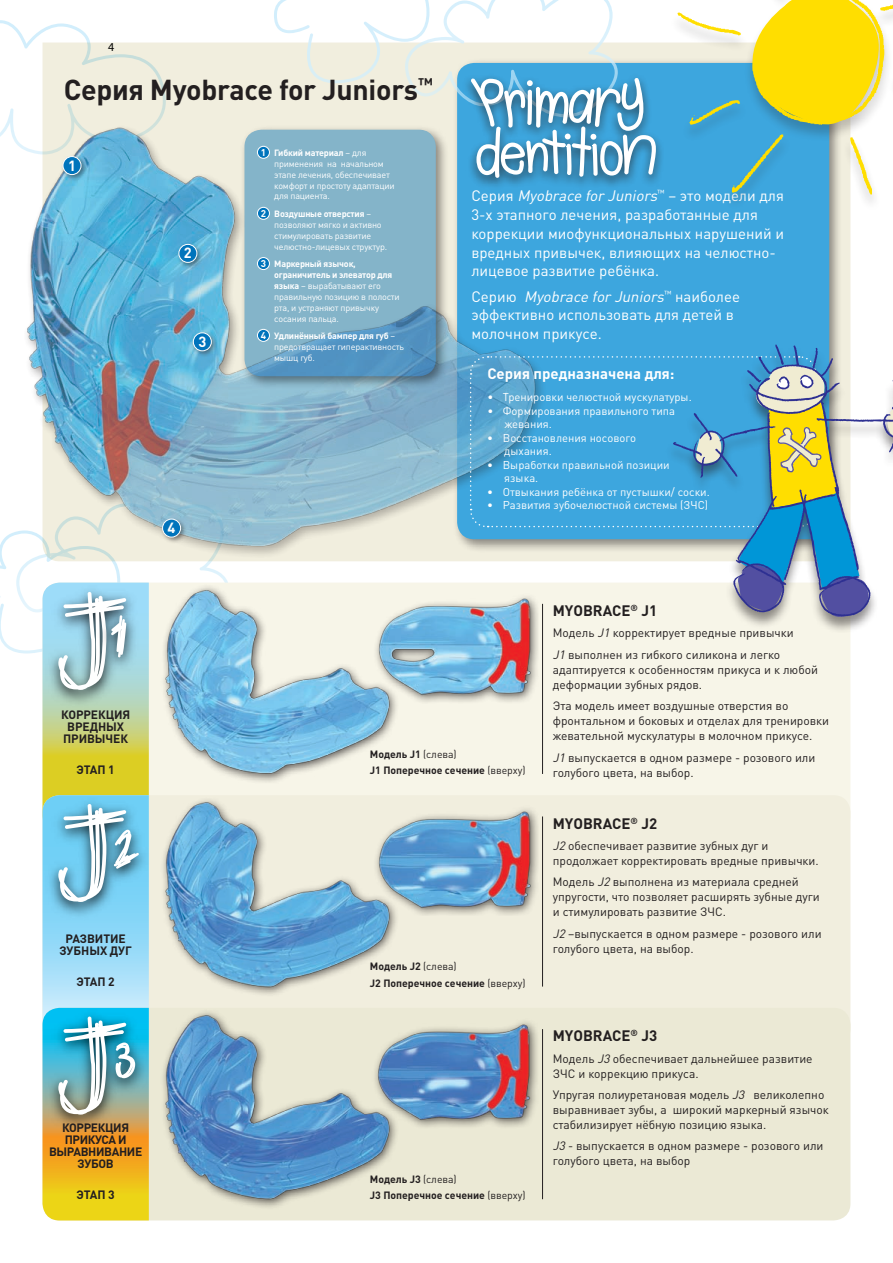
<style>
.page{position:relative;width:893px;height:1263px;background:#fff}
.page>*{position:absolute;margin:0;border:0;box-sizing:border-box;transform-origin:0 0}
.t1{font:700 28.5px "DIN Cyr";letter-spacing:-.01em;color:#231f20}
.t2{font:15px/18.8px "DIN Cyr";color:#fff}
.t3{font:700 15px "DIN Cyr";color:#231f20}
.t4{font:700 15px "DIN Cyr";color:#fff}
.t5{font:700 14.7px "DIN Cyr";color:#fff}
.t6{font:12px/15px "DIN Cyr";color:#231f20}
.t7{font:700 12px/12px "DIN Cyr";letter-spacing:-.025em;color:#231f20;text-align:center}
.t8{font:700 12px/12px "DIN Cyr";letter-spacing:-.005em;color:#231f20;text-align:center}
.t9{font:12px "Myriad Pro";color:#000}
.t10{font:11.25px/13.5px "DIN Cyr";color:#fff}
.t11{font:700 10.5px/16.2px "DIN Cyr";letter-spacing:-.005em;color:#231f20}
.t12{font:9px/10.8px "DIN Cyr";letter-spacing:-.02em;color:#fff}
.s1{font-weight:700;font-size:9.75px}
.s2{font-weight:700}
.s3{font-style:italic}
.s4{font-weight:400}
</style>
<div class="page">
<svg style="left:0;top:20px;width:166px;height:120px"></svg>
<div style="left:43px;top:583px;width:807px;height:250px;background:#f7f5e8;border-radius:17px"></div>
<div style="left:372px;top:592px;width:167px;height:111px;background:#231f20;opacity:.75"></div>
<img style="left:398px;top:592px;width:133px;height:111px">
<hr style="left:542px;top:604px;width:1px;height:170px;background:#231f20">
<div style="left:43px;top:795px;width:807px;height:250px;background:#f1eede;border-radius:17px"></div>
<div style="left:372px;top:804px;width:167px;height:112px;background:#231f20;opacity:.75"></div>
<img style="left:398px;top:804px;width:133px;height:112px">
<hr style="left:542px;top:816px;width:1px;height:170px;background:#231f20">
<svg style="left:42px;top:43px;width:808px;height:300px;background:#eceadb"></svg>
<div style="left:457px;top:63px;width:372px;height:476px;background:#3da6de;border-radius:17px"></div>
<img style="left:14px;top:116px;width:455px;height:446px">
<div style="left:43px;top:1008px;width:807px;height:212px;background:#ebe9d5;border-radius:17px"></div>
<div style="left:371px;top:1017px;width:168px;height:112px;background:#231f20;opacity:.75"></div>
<img style="left:398px;top:1017px;width:133px;height:112px">
<hr style="left:542px;top:1029px;width:1px;height:170px;background:#231f20">
<img style="left:229px;top:592px;width:168px;height:190px">
<div style="left:159px;top:795px;width:239px;height:202px;background:#231f20;opacity:.75"></div>
<div style="left:159px;top:1008px;width:239px;height:201px;background:#231f20;opacity:.75"></div>
<div style="left:668px;top:0;width:225px;height:210px;background:#231f20;opacity:.25"></div>
<svg style="left:677px;top:0;width:216px;height:194px"></svg>
<div style="left:663px;top:343px;width:230px;height:290px;background:#231f20;opacity:.5"></div>
<svg style="left:469px;top:344px;width:424px;height:279px"></svg>
<div style="left:461px;top:73px;width:203px;height:116px;background:#231f20;opacity:.75"></div>
<svg style="left:274px;top:0;width:382px;height:178px"></svg>
<div style="left:239px;top:124px;width:210px;height:265px;background:#231f20;opacity:.5"></div>
<svg style="left:244px;top:130px;width:192px;height:246px;background:#7caec7"></svg>
<div style="left:257px;top:146px;width:12px;height:12px;background:#0074bc;border-radius:50%"></div>
<div style="left:257px;top:146px;width:13px;height:12px;border:1px solid #fff;border-radius:50%"></div>
<div style="left:257px;top:207px;width:12px;height:12px;background:#0074bc;border-radius:50%"></div>
<div style="left:257px;top:207px;width:13px;height:12px;border:1px solid #fff;border-radius:50%"></div>
<div style="left:257px;top:258px;width:12px;height:12px;background:#0074bc;border-radius:50%"></div>
<div style="left:257px;top:257px;width:13px;height:13px;border:1px solid #fff;border-radius:50%"></div>
<div style="left:257px;top:329px;width:12px;height:12px;background:#0074bc;border-radius:50%"></div>
<div style="left:257px;top:329px;width:13px;height:13px;border:1px solid #fff;border-radius:50%"></div>
<img style="left:0;top:503px;width:229px;height:717px">
<div style="left:60px;top:154px;width:27px;height:27px;background:#231f20;opacity:.5"></div>
<div style="left:63px;top:157px;width:18px;height:18px;background:#0074bc;border-radius:50%"></div>
<div style="left:63px;top:156px;width:18px;height:19px;border:1px solid #fff;border-radius:50%"></div>
<div style="left:176px;top:242px;width:27px;height:27px;background:#231f20;opacity:.5"></div>
<div style="left:179px;top:244px;width:18px;height:18px;background:#0074bc;border-radius:50%"></div>
<div style="left:179px;top:244px;width:18px;height:19px;border:1px solid #fff;border-radius:50%"></div>
<div style="left:190px;top:330px;width:27px;height:28px;background:#231f20;opacity:.5"></div>
<div style="left:193px;top:333px;width:18px;height:18px;background:#0074bc;border-radius:50%"></div>
<div style="left:193px;top:333px;width:19px;height:18px;border:1px solid #fff;border-radius:50%"></div>
<div style="left:160px;top:516px;width:27px;height:28px;background:#231f20;opacity:.5"></div>
<div style="left:163px;top:519px;width:18px;height:18px;background:#0074bc;border-radius:50%"></div>
<div style="left:162px;top:519px;width:19px;height:18px;border:1px solid #fff;border-radius:50%"></div>
<p class="t9" style="left:108px;top:40px;width:8px">4</p>
<h1 class="t1" style="left:64px;top:70px;width:371px">Серия Myobrace for Juniors<sup>™</sup></h1>
<p class="t5" style="left:68px;top:155px;width:9px">1</p>
<p class="t5" style="left:184px;top:243px;width:9px">2</p>
<p class="t5" style="left:198px;top:332px;width:9px">3</p>
<p class="t12" style="left:274px;top:147px;width:122px;text-indent:-13px"><span class="s1">1</span> <span class="s2">Гибкий материал</span> – для применения на начальном этапе лечения, обеспечивает комфорт и простоту адаптации для пациента.</p>
<p class="t12" style="left:274px;top:208px;width:114px;text-indent:-13px"><span class="s1">2</span> <span class="s2">Воздушные отверстия</span> – позволяют мягко и активно стимулировать развитие челюстно-лицевых структур.</p>
<p class="t12" style="left:274px;top:258px;width:127px;text-indent:-13px"><span class="s1">3</span> <span class="s2">Маркерный язычок, ограничитель и элеватор для языка</span> – вырабатывают его правильную позицию в полости рта, и устраняют привычку сосания пальца.</p>
<p class="t12" style="left:274px;top:330px;width:131px;text-indent:-13px"><span class="s1">4</span> <span class="s2">Удлинённый бампер для губ</span> – предотвращает гиперактивность мышц губ.</p>
<p class="t5" style="left:168px;top:518px;width:9px">4</p>
<p class="t2" style="left:471px;top:186px;width:314px">С е р и я <span class="s3">Myobrace forJuniors</span><sup>™</sup> – это м од ел и дл я 3-х этапного лечения, разработанные для коррекции миофункциональных нарушений и вредных привычек, влияющих на челюстно&shy;лицевое развитие ребёнка.</p>
<p class="t2" style="left:471px;top:286px;width:270px">С е р и ю <span class="s3">Myobrace forJuniors</span><sup>™</sup> н а и б ол е е эффективно использовать для детей в молочном прикусе.</p>
<p class="t4" style="left:487px;top:364px;width:189px">Серия предназначена для:</p>
<p class="t10" style="left:487px;top:390px;width:206px">• Тренировки челюстной мускулатуры.</p>
<p class="t10" style="left:504px;top:404px;width:172px;text-indent:-17px">• Формирования правильного типа жевания.</p>
<p class="t10" style="left:504px;top:431px;width:133px;text-indent:-17px">• Восстановления носового дыхания.</p>
<p class="t10" style="left:504px;top:458px;width:167px;text-indent:-17px">• Выработки правильной позиции языка.</p>
<p class="t10" style="left:487px;top:485px;width:224px">• Отвыкания ребёнка от пустышки/ соски.</p>
<p class="t10" style="left:487px;top:498px;width:223px">• Развития зубочелюстной системы (ЗЧС)</p>
<p class="t8" style="left:61px;top:708px;width:71px">КОРРЕКЦИЯ<br>ВРЕДНЫХ<br>ПРИВЫЧЕК</p>
<p class="t7" style="left:77px;top:763px;width:40px">ЭТАП 1</p>
<p class="t8" style="left:59px;top:932px;width:74px">РАЗВИТИЕ<br>ЗУБНЫХ ДУГ</p>
<p class="t7" style="left:77px;top:975px;width:40px">ЭТАП 2</p>
<p class="t7" style="left:49px;top:1121px;width:95px">КОРРЕКЦИЯ<br>ПРИКУСА И<br>ВЫРАВНИВАНИЕ<br>ЗУБОВ</p>
<p class="t7" style="left:77px;top:1188px;width:40px">ЭТАП 3</p>
<p class="t11" style="left:370px;top:745px;width:157px">Модель J1 <span class="s4">(слева)<br></span>J1 Поперечное сечение <span class="s4">(вверху)</span></p>
<p class="t11" style="left:370px;top:958px;width:157px">Модель J2 <span class="s4">(слева)<br></span>J2 Поперечное сечение <span class="s4">(вверху)</span></p>
<p class="t11" style="left:370px;top:1170px;width:157px">Модель J3 <span class="s4">(слева)<br></span>J3 Поперечное сечение <span class="s4">(вверху)</span></p>
<p class="t3" style="left:553px;top:600px;width:106px">MYOBRACE<sup>®</sup> J1</p>
<p class="t6" style="left:553px;top:622px;width:242px;line-height:21.5px">Модель <span class="s3">J1</span> корректирует вредные привычки<br><span class="s3">J1</span> выполнен из гибкого силикона и легко</p>
<p class="t6" style="left:553px;top:661px;width:267px">адаптируется к особенностям прикуса и к любой деформации зубных рядов.</p>
<p class="t6" style="left:553px;top:698px;width:278px">Эта модель имеет воздушные отверстия во фронтальном и боковых и отделах для тренировки жевательной мускулатуры в молочном прикусе.</p>
<p class="t6" style="left:553px;top:749px;width:264px"><span class="s3">J1</span> выпускается в одном размере - розового или голубого цвета, на выбор.</p>
<p class="t3" style="left:553px;top:813px;width:106px">MYOBRACE<sup>®</sup> J2</p>
<p class="t6" style="left:553px;top:838px;width:267px"><span class="s3">J2</span> обеспечивает развитие зубных дуг и продолжает корректировать вредные привычки.</p>
<p class="t6" style="left:553px;top:874px;width:268px">Модель <span class="s3">J2</span> выполнена из материала средней упругости, что позволяет расширять зубные дуги и стимулировать развитие ЗЧС.</p>
<p class="t6" style="left:553px;top:925px;width:270px"><span class="s3">J2</span> –выпускается в одном размере - розового или голубого цвета, на выбор.</p>
<p class="t3" style="left:553px;top:1026px;width:106px">MYOBRACE<sup>®</sup> J3</p>
<p class="t6" style="left:553px;top:1050px;width:261px">Модель <span class="s3">J3</span> обеспечивает дальнейшее развитие<br>ЗЧС и коррекцию прикуса.</p>
<p class="t6" style="left:553px;top:1087px;width:278px">Упругая полиуретановая модель <span class="s3">J3</span> великолепно выравнивает зубы, а широкий маркерный язычок стабилизирует нёбную позицию языка.</p>
<p class="t6" style="left:553px;top:1138px;width:272px"><span class="s3">J3</span> - выпускается в одном размере - розового или голубого цвета, на выбор</p>
</div>
